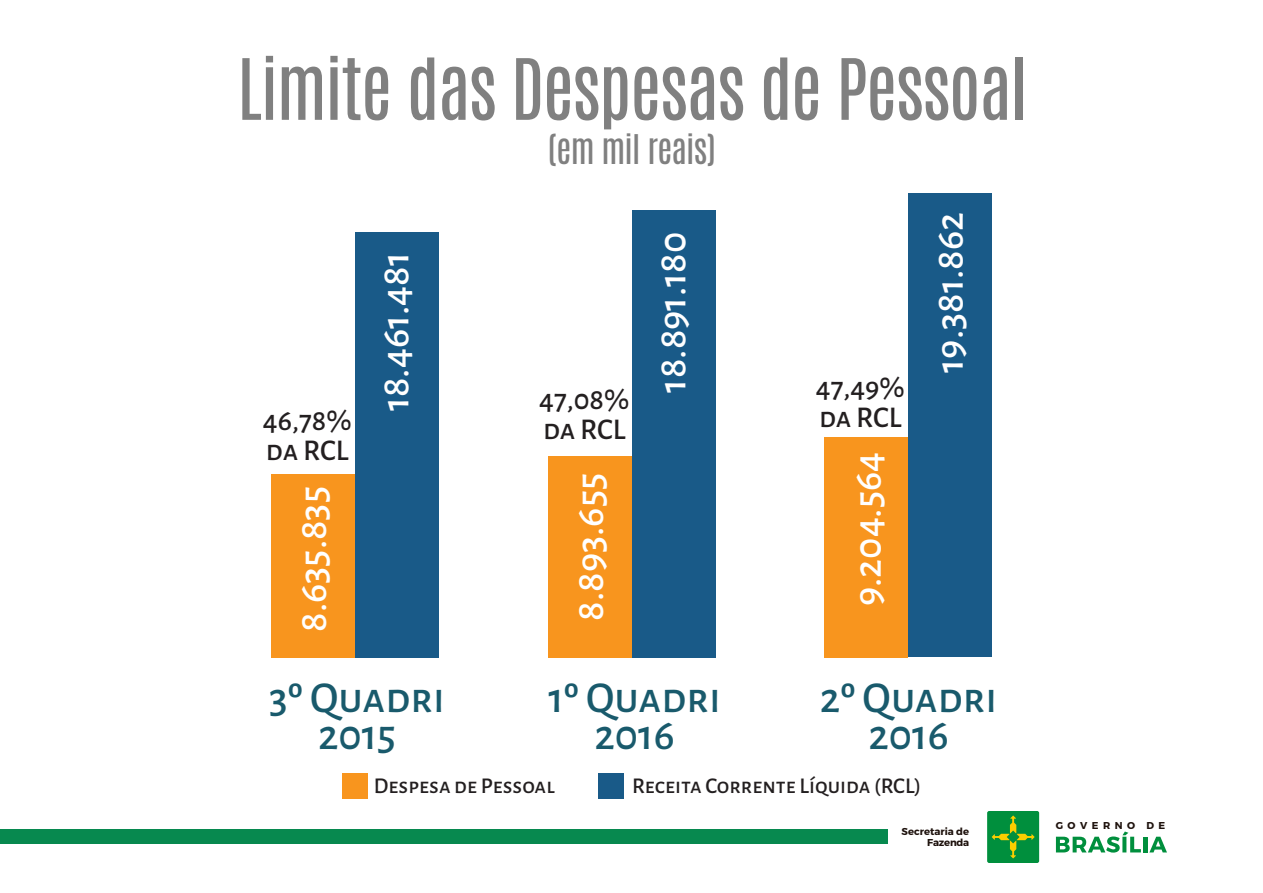
<style>
.page{position:relative;width:1263px;height:893px;background:#fff}
.page>*{position:absolute;margin:0;border:0;box-sizing:border-box;transform-origin:0 0}
.t1{font:71.7px "Antonio";letter-spacing:-.025em;color:#808080}
.t2{font:500 44.1px/37.5px "Alegreya Sans SC";color:#195a6c;text-align:center}
.t3{font:500 40.5px "Alegreya Sans SC";color:#fff}
.t4{font:34.2px "Antonio";letter-spacing:-.025em;color:#808080}
.t5{font:500 30.15px/30.3px "Alegreya Sans SC";color:#231f20}
.t6{font:500 22.5px "Alegreya Sans SC";color:#231f20}
.t7{font:700 10.05px/11.6px "Montserrat";color:#1e120d;text-align:right}
.t8{font:700 10.05px "Montserrat";letter-spacing:.45em;color:#1e120d}
</style>
<div class="page">
<div style="left:0;top:830px;width:888px;height:14px;background:#07894f"></div>
<div style="left:987px;top:811px;width:52px;height:52px;background:#008f3d;border-radius:2px"></div>
<svg style="left:992px;top:816px;width:42px;height:42px"></svg>
<svg style="left:1056px;top:831px;width:85px;height:22px"></svg>
<hr style="left:1143px;top:837px;width:4px;height:15px;background:#008f3d">
<svg style="left:1149px;top:837px;width:18px;height:15px"></svg>
<div style="left:342px;top:773px;width:25px;height:25px;background:#f8951e"></div>
<div style="left:598px;top:773px;width:26px;height:25px;background:#195a88"></div>
<div style="left:548px;top:456px;width:84px;height:201px;background:#f8951e"></div>
<div style="left:632px;top:210px;width:83px;height:447px;background:#195a88"></div>
<div style="left:824px;top:437px;width:84px;height:220px;background:#f8951e"></div>
<div style="left:908px;top:194px;width:83px;height:463px;background:#195a88"></div>
<div style="left:272px;top:474px;width:83px;height:183px;background:#f8951e"></div>
<div style="left:355px;top:232px;width:83px;height:425px;background:#195a88"></div>
<h1 class="t1" style="left:237px;top:36px;width:792px">Limite das Despesas de Pessoal</h1>
<p class="t5" style="left:263px;top:403px;width:90px">46,78% da RCL</p>
<p class="t3" style="left:285px;top:632px;width:147px;rotate:-90deg">8.635.835</p>
<p class="t3" style="left:367px;top:411px;width:161px;rotate:-90deg">18.461.481</p>
<p class="t4" style="left:548px;top:124px;width:169px">(em mil reais)</p>
<p class="t5" style="left:539px;top:382px;width:92px">47,08% da RCL</p>
<p class="t3" style="left:562px;top:621px;width:149px;rotate:-90deg">8.893.655</p>
<p class="t3" style="left:644px;top:392px;width:162px;rotate:-90deg">18.891.180</p>
<p class="t5" style="left:816px;top:370px;width:90px">47,49% da RCL</p>
<p class="t3" style="left:839px;top:606px;width:156px;rotate:-90deg">9.204.564</p>
<p class="t3" style="left:921px;top:373px;width:162px;rotate:-90deg">19.381.862</p>
<p class="t2" style="left:269px;top:676px;width:177px">3º Quadri<br>2015</p>
<p class="t2" style="left:820px;top:676px;width:179px">2º Quadri<br>2016</p>
<p class="t6" style="left:374px;top:770px;width:182px">Despesa de Pessoal</p>
<p class="t6" style="left:632px;top:770px;width:291px">Receita Corrente Líquida (RCL)</p>
<p class="t2" style="left:548px;top:676px;width:174px">1º Quadri<br>2016</p>
<p class="t7" style="left:902px;top:826px;width:69px">Secretaria de<br>Fazenda</p>
<p class="t8" style="left:1056px;top:819px;width:111px">GOVERNO DE</p>
</div>
